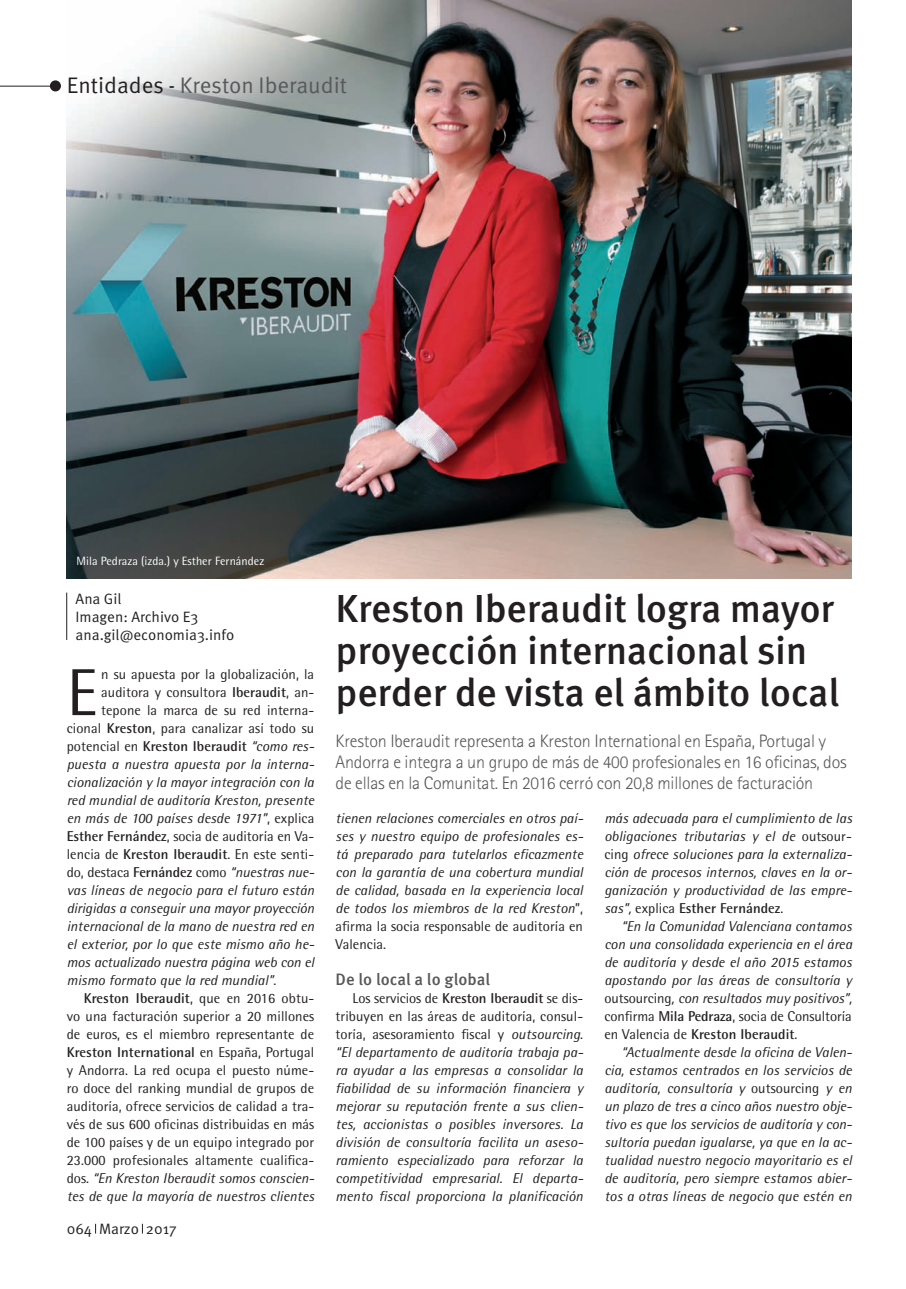
<style>
.page{position:relative;width:906px;height:1289px;background:#fff}
.page>*{position:absolute;margin:0;border:0;box-sizing:border-box;transform-origin:0 0}
.Texto-Capitular{font:66.45px "Rotis Semi Sans";color:#231f20}
.Titular_3_columnas{font:500 39px/42px "Meta Pro";letter-spacing:-.005em;color:#231f20}
.Titular_despiece_y_g{font:22.5px "Meta Pro";color:#57585a}
.Entradilla{font:300 18px/21px "Rotis Sans Serif";letter-spacing:-.01em;color:#57585a}
.Ladillo{font:500 16.5px "Meta Pro";letter-spacing:.005em;color:#57585a}
.FIRMA_ARTÍCULO_OK{font:15px "Meta Pro";color:#231f20}
.DESTACADO-OK{font:15px "Meta Pro";color:#231f20}
.TEXTO_BASE{font:italic 14.25px/18px "Rotis Semi Sans";letter-spacing:.005em;color:#231f20;text-align:justify}
.TEXTO_BASE-2{font:14.25px/18px "Rotis Semi Sans";letter-spacing:.005em;color:#231f20;text-align:justify}
.Texto-Capitular-2{font:italic 14.25px "Rotis Semi Sans";letter-spacing:.005em;color:#231f20}
.Texto-Capitular-3{font:14.25px "Rotis Semi Sans";letter-spacing:.005em;color:#231f20}
.Texto-Capitular-4{font:700 14.25px "Rotis Semi Sans";letter-spacing:.005em;color:#231f20}
.Pie_de_foto{font:12px "Rotis Semi Sans";letter-spacing:.005em;color:#fff}
.s1{color:#231f20}
.s2{font-weight:700}
.s3{font-weight:400}
.s4{font-weight:400;font-style:italic}
.s5{font-style:normal}
.s6{font-style:italic}
.s7{font-weight:700;font-style:normal}
</style>
<div class="page">
<div style="left:50px;top:80px;width:11px;height:11px;background:#231f20;border-radius:50%"></div>
<hr style="left:0;top:86px;width:54px;height:1px;background:#231f20">
<img style="left:67px;top:0;width:785px;height:578px">
<hr style="left:66px;top:592px;width:1px;height:48px;background:#231f20">
<p class="Titular_despiece_y_g" style="left:67px;top:71px;width:282px"><span class="s1">Entidades -</span> Kreston Iberaudit</p>
<p class="Pie_de_foto" style="left:77px;top:553px;width:189px">Mila Pedraza (izda.) y Esther Fernández</p>
<p class="FIRMA_ARTÍCULO_OK" style="left:76px;top:589px;width:47px">Ana Gil</p>
<p class="FIRMA_ARTÍCULO_OK" style="left:76px;top:607px;width:124px">Imagen: Archivo E3</p>
<p class="FIRMA_ARTÍCULO_OK" style="left:76px;top:625px;width:160px">ana.gil@economia3.info</p>
<p class="Texto-Capitular" style="left:67px;top:653px;width:32px">E</p>
<p class="Texto-Capitular-3" style="left:101px;top:666px;width:214px">n su apuesta por la globalización, la</p>
<p class="Texto-Capitular-3" style="left:101px;top:684px;width:215px">auditora y consultora <span class="s2">Iberaudit</span>, an-</p>
<p class="Texto-Capitular-3" style="left:101px;top:702px;width:215px">tepone la marca de su red interna-</p>
<p class="Texto-Capitular-3" style="left:67px;top:720px;width:249px">cional <span class="s2">Kreston</span>, para canalizar así todo su</p>
<p class="Texto-Capitular-4" style="left:67px;top:737px;width:249px"><span class="s3">potencial en</span> Kreston Iberaudit <span class="s4">“como res-</span></p>
<p class="Texto-Capitular-2" style="left:67px;top:755px;width:249px">puesta a nuestra apuesta por la interna-</p>
<p class="Texto-Capitular-2" style="left:67px;top:773px;width:249px">cionalización y la mayor integración con la</p>
<p class="Texto-Capitular-2" style="left:67px;top:791px;width:249px">red mundial de auditoría Kreston, presente</p>
<p class="Texto-Capitular-2" style="left:67px;top:809px;width:249px">en más de 100 países desde 1971”<span class="s5">, explica</span></p>
<p class="Texto-Capitular-3" style="left:67px;top:828px;width:249px"><span class="s2">Esther Fernández</span>, socia de auditoría en Va-</p>
<p class="Texto-Capitular-3" style="left:67px;top:846px;width:249px">lencia de <span class="s2">Kreston Iberaudit</span>. En este senti-</p>
<p class="Texto-Capitular-3" style="left:67px;top:864px;width:249px">do, destaca <span class="s2">Fernández</span> como <span class="s6">“nuestras nue-</span></p>
<p class="Texto-Capitular-2" style="left:67px;top:881px;width:249px">vas líneas de negocio para el futuro están</p>
<p class="Texto-Capitular-2" style="left:67px;top:899px;width:249px">dirigidas a conseguir una mayor proyección</p>
<p class="Texto-Capitular-2" style="left:67px;top:917px;width:249px">internacional de la mano de nuestra red en</p>
<p class="Texto-Capitular-2" style="left:67px;top:935px;width:249px">el exterior, por lo que este mismo año he-</p>
<p class="Texto-Capitular-2" style="left:67px;top:953px;width:249px">mos actualizado nuestra página web con el</p>
<p class="Texto-Capitular-2" style="left:67px;top:971px;width:211px">mismo formato que la red mundial”<span class="s5">.</span></p>
<p class="TEXTO_BASE-2" style="left:67px;top:989px;width:249px;text-indent:17px"><span class="s2">Kreston Iberaudit</span>, que en 2016 obtu&shy;vo una facturación superior a 20 millones de euros, es el miembro representante de <span class="s2">Kreston International</span> en España, Portugal y Andorra. La red ocupa el puesto núme&shy;ro doce del ranking mundial de grupos de auditoría, ofrece servicios de calidad a tra&shy;vés de sus 600 oficinas distribuidas en más de 100 países y de un equipo integrado por 23.000 profesionales altamente cualifica&shy;dos. <span class="s6">“En Kreston Iberaudit somos conscien&shy;tes de que la mayoría de nuestros clientes</span></p>
<p class="DESTACADO-OK" style="left:67px;top:1218px;width:111px">064 Marzo 2017</p>
<p class="Titular_3_columnas" style="left:335px;top:589px;width:505px">Kreston Iberaudit logra mayor proyección internacional sin perder de vista el ámbito local</p>
<p class="Entradilla" style="left:335px;top:730px;width:513px">Kreston Iberaudit representa a Kreston International en España, Portugal y<br>Andorra e integra a un grupo de más de 400 profesionales en 16 oficinas, dos de ellas en la Comunitat. En 2016 cerró con 20,8 millones de facturación</p>
<p class="TEXTO_BASE" style="left:335px;top:809px;width:249px">tienen relaciones comerciales en otros paí&shy;ses y nuestro equipo de profesionales es&shy;tá preparado para tutelarlos eficazmente con la garantía de una cobertura mundial de calidad, basada en la experiencia local de todos los miembros de la red Kreston<span class="s5">”, afirma la socia responsable de auditoría en Valencia.</span></p>
<p class="Ladillo" style="left:335px;top:969px;width:156px">De lo local a lo global</p>
<p class="TEXTO_BASE" style="left:335px;top:989px;width:249px;text-indent:17px"><span class="s5">Los servicios de</span> <span class="s7">Kreston Iberaudit</span> <span class="s5">se dis&shy;tribuyen en las áreas de auditoría, consul&shy;toría, asesoramiento fiscal y</span> outsourcing<span class="s5">. </span>“El departamento de auditoría trabaja pa&shy;ra ayudar a las empresas a consolidar la fiabilidad de su información financiera y mejorar su reputación frente a sus clien&shy;tes, accionistas o posibles inversores. La división de consultoría facilita un aseso&shy;ramiento especializado para reforzar la competitividad empresarial. El departa&shy;mento fiscal proporciona la planificación</p>
<p class="TEXTO_BASE" style="left:604px;top:809px;width:249px">más adecuada para el cumplimiento de las obligaciones tributarias y el de <span class="s5">outsour&shy;cing</span> ofrece soluciones para la externaliza&shy;ción de procesos internos, claves en la or&shy;ganización y productividad de las empre&shy;sas”, <span class="s5">explica</span> <span class="s7">Esther Fernández</span><span class="s5">.</span></p>
<p class="TEXTO_BASE" style="left:604px;top:917px;width:249px;text-indent:17px">“En la Comunidad Valenciana contamos con una consolidada experiencia en el área de auditoría y desde el año 2015 estamos apostando por las áreas de consultoría y <span class="s5">outsourcing</span>, con resultados muy positivos”, <span class="s5">confirma</span> <span class="s7">Mila Pedraza</span><span class="s5">, socia de Consultoría en Valencia de</span> <span class="s7">Kreston Iberaudit</span><span class="s5">.</span></p>
<p class="TEXTO_BASE" style="left:604px;top:1043px;width:249px;text-indent:17px">“Actualmente desde la oficina de Valen&shy;cia, estamos centrados en los servicios de auditoría, consultoría y <span class="s5">outsourcing</span> y en un plazo de tres a cinco años nuestro obje&shy;tivo es que los servicios de auditoría y con&shy;sultoría puedan igualarse, ya que en la ac&shy;tualidad nuestro negocio mayoritario es el de auditoría, pero siempre estamos abier&shy;tos a otras líneas de negocio que estén en</p>
</div>
